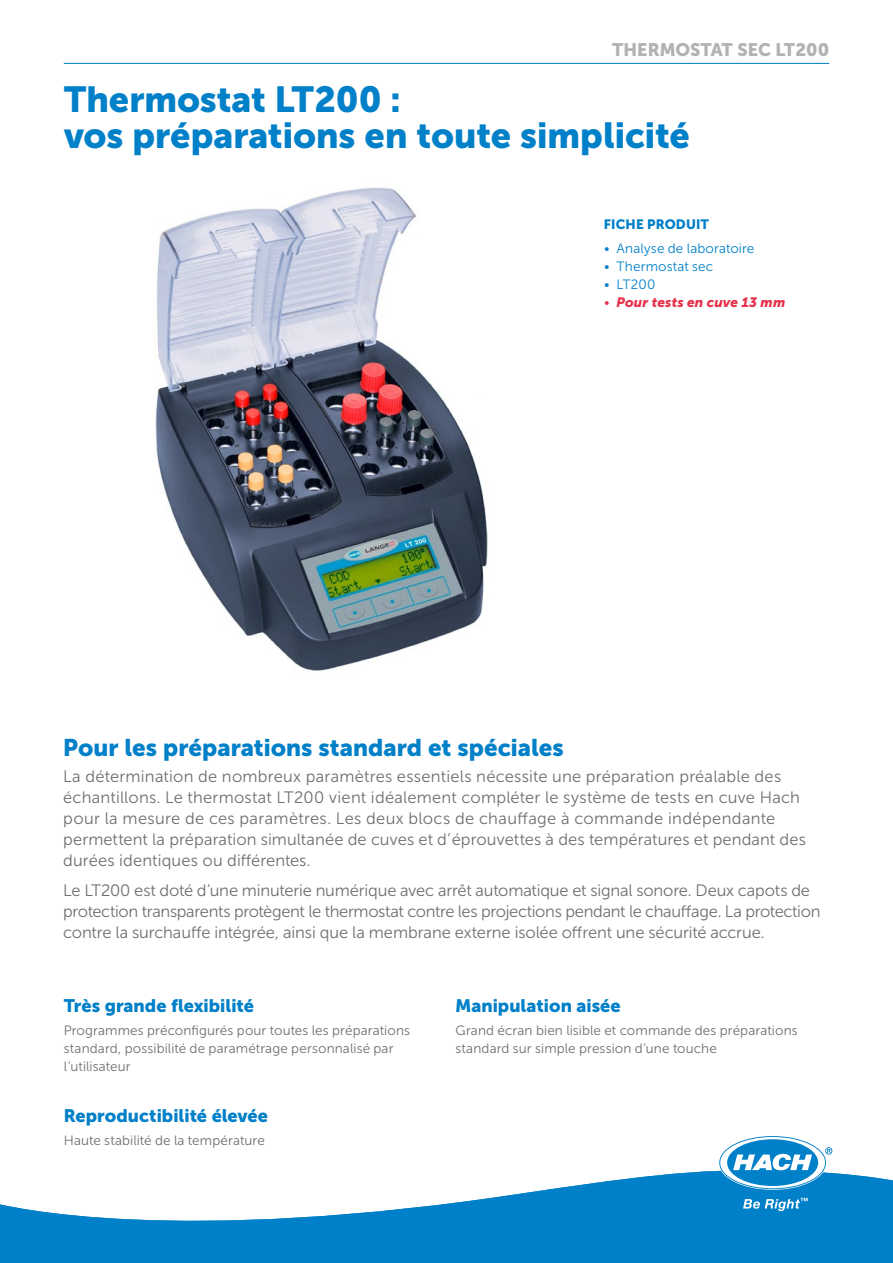
<style>
.page{position:relative;width:893px;height:1263px;background:#fff}
.page>*{position:absolute;margin:0;border:0;box-sizing:border-box;transform-origin:0 0}
.t1{font:36px/36px "Museo Sans Cyrl 900";letter-spacing:-.005em;color:#0080c8}
.t2{font:24px "Museo Sans Cyrl 900";color:#0080c8}
.t3{font:18px "Museo Sans Cyrl 900";color:#0080c8}
.t4{font:18px "Museo Sans Cyrl 900";letter-spacing:.005em;color:#b1b2b3}
.t5{font:16.5px/21px "Museo Sans Cyrl 300";color:#6f6f6e}
.t6{font:13.5px/18px "Museo Sans Cyrl 300";letter-spacing:.01em;color:#6f6f6e}
.t7{font:13.5px "Museo Sans Cyrl 300";letter-spacing:.01em;color:#0080c8}
.t8{font:italic 13.5px "Museo Sans Cyrl 900";letter-spacing:.015em;color:#e7324b}
.t9{font:13.5px "Museo Sans Cyrl 900";letter-spacing:.015em;color:#0080c8}
.s1{font-family:"Museo Sans Cyrl 300";font-style:normal}
</style>
<div class="page">
<hr style="left:64px;top:63px;width:765px;height:1px;background:#0080c8">
<svg style="left:0;top:1170px;width:893px;height:93px;fill:#0080c8"></svg>
<svg style="left:720px;top:1137px;width:112px;height:51px"></svg>
<svg style="left:743px;top:1198px;width:65px;height:13px"></svg>
<img style="left:155px;top:187px;width:333px;height:484px">
<p class="t4" style="left:612px;top:39px;width:24px">Ther</p>
<p class="t4" style="left:660px;top:39px;width:171px">mostat sec LT200</p>
<h1 class="t1" style="left:64px;top:81px;width:628px">Thermostat LT200 :<br>vos préparations en toute simplicité</h1>
<p class="t9" style="left:604px;top:216px;width:107px">FICHE PRODUIT</p>
<p class="t7" style="left:604px;top:241px;width:152px">• Analyse de laboratoire</p>
<p class="t7" style="left:604px;top:259px;width:111px">• Thermostat sec</p>
<p class="t7" style="left:604px;top:277px;width:53px">• LT200</p>
<p class="t8" style="left:604px;top:295px;width:183px"><span class="s1">•</span> Pour tests en cuve 13 mm</p>
<h2 class="t2" style="left:63px;top:734px;width:502px">Pour les préparations standard et spéciales</h2>
<p class="t5" style="left:63px;top:766px;width:744px">La détermination de nombreux paramètres essentiels nécessite une préparation préalable des échantillons. Le thermostat LT200 vient idéalement compléter le système de tests en cuve Hach pour la mesure de ces paramètres. Les deux blocs de chauffage à commande indépendante permettent la préparation simultanée de cuves et d’éprouvettes à des températures et pendant des durées identiques ou différentes.</p>
<p class="t5" style="left:63px;top:880px;width:759px">Le LT200 est doté d’une minuterie numérique avec arrêt automatique et signal sonore. Deux capots de protection transparents protègent le thermostat contre les projections pendant le chauffage. La protection contre la surchauffe intégrée, ainsi que la membrane externe isolée offrent une sécurité accrue.</p>
<p class="t3" style="left:64px;top:995px;width:192px">Très grande flexibilité</p>
<p class="t6" style="left:64px;top:1021px;width:348px">Programmes préconfigurés pour toutes les préparations standard, possibilité de paramétrage personnalisé par l’utilisateur</p>
<p class="t3" style="left:64px;top:1106px;width:206px">Reproductibilité élevée</p>
<p class="t6" style="left:64px;top:1131px;width:203px">Haute stabilité de la température</p>
<p class="t3" style="left:455px;top:995px;width:167px">Manipulation aisée</p>
<p class="t6" style="left:455px;top:1021px;width:344px">Grand écran bien lisible et commande des préparations standard sur simple pression d’une touche</p>
</div>
